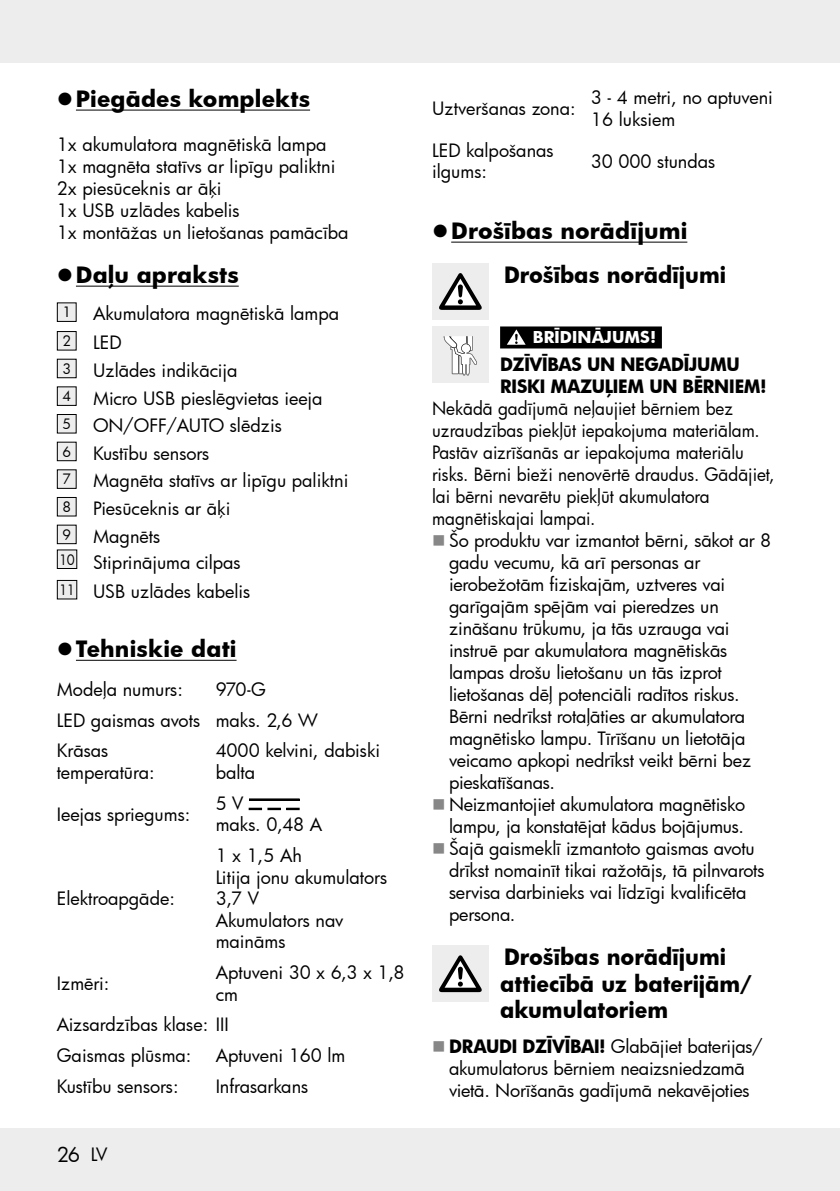
<style>
.page{position:relative;width:840px;height:1191px;background:#fff}
.page>*{position:absolute;margin:0;border:0;box-sizing:border-box;transform-origin:0 0}
.t1{font:700 22px/44px "Futura";letter-spacing:.005em;color:#000}
.t2{font:700 22px/26.4px "Futura";letter-spacing:.005em;color:#000;scale:.95 1}
.t3{font:20px "Futura";color:#000}
.t4{font:18px/22px "Futura";letter-spacing:-.01em;color:#000}
.t5{font:18px/22px "Futura";letter-spacing:-.01em;color:#000;scale:.95 1}
.t6{font:700 18px/22px "Futura";letter-spacing:-.02em;color:#000;scale:.95 1}
.t7{font:700 16px "Futura";color:#fff}
.s1{font-size:14px}
.s2{font-size:18px}
.s3{font-weight:700}
</style>
<div class="page">
<div style="left:0;top:0;width:839px;height:62px;background:#ededed"></div>
<hr style="left:839px;top:0;width:1px;height:62px;background:#ededed">
<div style="left:0;top:1128px;width:839px;height:63px;background:#ededed"></div>
<hr style="left:839px;top:1128px;width:1px;height:63px;background:#ededed">
<hr style="left:76px;top:110px;width:234px;height:1px;background:#000">
<hr style="left:76px;top:286px;width:162px;height:1px;background:#000">
<hr style="left:76px;top:660px;width:160px;height:1px;background:#000">
<div style="left:57px;top:303px;width:19px;height:18px;background:#ededed"></div>
<div style="left:57px;top:302px;width:20px;height:20px;border:1px solid #000"></div>
<div style="left:57px;top:331px;width:19px;height:19px;background:#ededed"></div>
<div style="left:57px;top:331px;width:20px;height:19px;border:1px solid #000"></div>
<div style="left:57px;top:359px;width:19px;height:19px;background:#ededed"></div>
<div style="left:57px;top:359px;width:20px;height:19px;border:1px solid #000"></div>
<div style="left:57px;top:387px;width:19px;height:18px;background:#ededed"></div>
<div style="left:57px;top:386px;width:20px;height:20px;border:1px solid #000"></div>
<div style="left:57px;top:414px;width:19px;height:19px;background:#ededed"></div>
<div style="left:57px;top:414px;width:20px;height:19px;border:1px solid #000"></div>
<div style="left:57px;top:442px;width:19px;height:19px;background:#ededed"></div>
<div style="left:57px;top:442px;width:20px;height:19px;border:1px solid #000"></div>
<div style="left:57px;top:470px;width:19px;height:18px;background:#ededed"></div>
<div style="left:57px;top:469px;width:20px;height:20px;border:1px solid #000"></div>
<div style="left:57px;top:497px;width:19px;height:19px;background:#ededed"></div>
<div style="left:57px;top:497px;width:20px;height:19px;border:1px solid #000"></div>
<div style="left:57px;top:525px;width:19px;height:18px;background:#ededed"></div>
<div style="left:57px;top:524px;width:20px;height:20px;border:1px solid #000"></div>
<div style="left:57px;top:550px;width:20px;height:18px;background:#ededed"></div>
<div style="left:57px;top:549px;width:20px;height:20px;border:1px solid #000"></div>
<div style="left:57px;top:580px;width:20px;height:19px;background:#ededed"></div>
<div style="left:57px;top:580px;width:20px;height:19px;border:1px solid #000"></div>
<svg style="left:268px;top:808px;width:12px;height:1px"></svg>
<svg style="left:249px;top:808px;width:12px;height:1px"></svg>
<svg style="left:286px;top:808px;width:13px;height:1px"></svg>
<div style="left:249px;top:799px;width:50px;height:1px;border:1px solid #000"></div>
<hr style="left:451px;top:242px;width:236px;height:1px;background:#000">
<div style="left:500px;top:326px;width:161px;height:22px;background:#000"></div>
<div style="left:432px;top:263px;width:56px;height:57px;background:#ededed"></div>
<svg style="left:439px;top:273px;width:42px;height:37px"></svg>
<div style="left:432px;top:326px;width:56px;height:57px;background:#ededed"></div>
<svg style="left:443px;top:336px;width:34px;height:39px"></svg>
<svg style="left:507px;top:329px;width:18px;height:16px"></svg>
<div style="left:432px;top:945px;width:56px;height:57px;background:#ededed"></div>
<svg style="left:439px;top:955px;width:42px;height:37px"></svg>
<p class="t1" style="left:76px;top:76px;width:235px">Piegādes komplekts</p>
<p class="t4" style="left:57px;top:133px;width:293px">1x akumulatora magnētiskā lampa<br>1x magnēta statīvs ar lipīgu paliktni<br>2x piesūceknis ar āķi<br>1x USB uzlādes kabelis<br>1x montāžas un lietošanas pamācība</p>
<p class="t1" style="left:76px;top:252px;width:164px">Daļu apraksts</p>
<p class="t4" style="left:62px;top:298px;width:278px;line-height:29.6px"><span class="s1">1</span> Akumulatora magnētiskā lampa<br><sup>2</sup> LED</p>
<p class="t4" style="left:59px;top:356px;width:291px;line-height:27.4px"><sup>3</sup> Uzlādes indikācija<br><sup>4</sup> Micro USB pieslēgvietas ieeja<br><sup>5</sup> ON/OFF/AUTO slēdzis<br><sup>6</sup> Kustību sensors<br><sup>7</sup> Magnēta statīvs ar lipīgu paliktni<br><sup>8</sup> Piesūceknis ar āķi<br><sup>9</sup> Magnēts<br><sup>10</sup> Stiprinājuma cilpas</p>
<p class="t4" style="left:59px;top:580px;width:193px"><sup>11</sup> USB uzlādes kabelis</p>
<p class="t1" style="left:76px;top:626px;width:162px">Tehniskie dati</p>
<p class="t4" style="left:57px;top:678px;width:128px">Modeļa numurs:</p>
<p class="t4" style="left:57px;top:673px;width:262px;line-height:30.6px;text-indent:159px">970-G<br>LED gaismas avots maks. 2,6 W<br>Krāsas</p>
<p class="t4" style="left:57px;top:761px;width:99px">temperatūra:</p>
<p class="t4" style="left:215px;top:739px;width:166px">4000 kelvini, dabiski balta</p>
<p class="t4" style="left:57px;top:802px;width:135px">Ieejas spriegums:</p>
<p class="t4" style="left:215px;top:792px;width:108px">5 V<br>maks. 0,48 A</p>
<p class="t4" style="left:57px;top:887px;width:120px">Elektroapgāde:</p>
<p class="t4" style="left:215px;top:844px;width:173px">1 x 1,5 Ah<br>Litija jonu akumulators<br>3,7 V<br>Akumulators nav maināms</p>
<p class="t4" style="left:57px;top:972px;width:54px">Izmēri:</p>
<p class="t4" style="left:215px;top:961px;width:190px">Aptuveni 30 x 6,3 x 1,8 cm</p>
<p class="t4" style="left:57px;top:1009px;width:173px;line-height:30.6px">Aizsardzības klase: III<br>Gaismas plūsma:</p>
<p class="t4" style="left:215px;top:1044px;width:131px">Aptuveni 160 lm</p>
<p class="t4" style="left:57px;top:1074px;width:123px">Kustību sensors:</p>
<p class="t4" style="left:215px;top:1074px;width:94px">Infrasarkans</p>
<p class="t3" style="left:57px;top:1140px;width:52px">26 <span class="s2">LV</span></p>
<p class="t4" style="left:432px;top:97px;width:145px">Uztveršanas zona:</p>
<p class="t4" style="left:590px;top:87px;width:183px">3 - 4 metri, no aptuveni<br>16 luksiem</p>
<p class="t4" style="left:432px;top:139px;width:123px">LED kalpošanas ilgums:</p>
<p class="t4" style="left:590px;top:150px;width:126px">30 000 stundas</p>
<p class="t1" style="left:504px;top:208px;width:223px;text-indent:-53px">Drošības norādījumi<br>Drošības norādījumi</p>
<p class="t7" style="left:532px;top:326px;width:125px">BRĪDINĀJUMS!</p>
<p class="t6" style="left:500px;top:353px;width:282px">DZĪVĪBAS UN NEGADĪJUMU<br>RISKI MAZUĻIEM UN BĒRNIEM!</p>
<p class="t5" style="left:432px;top:397px;width:362px">Nekādā gadījumā neļaujiet bērniem bez uzraudzības piekļūt iepakojuma materiālam.<br>Pastāv aizrīšanās ar iepakojuma materiālu risks. Bērni bieži nenovērtē draudus. Gādājiet, lai bērni nevarētu piekļūt akumulatora magnētiskajai lampai.</p>
<p class="t4" style="left:449px;top:529px;width:323px">Šo produktu var izmantot bērni, sākot ar 8 gadu vecumu, kā arī personas ar ierobežotām fiziskajām, uztveres vai garīgajām spējām vai pieredzes un zināšanu trūkumu, ja tās uzrauga vai instruē par akumulatora magnētiskās lampas drošu lietošanu un tās izprot lietošanas dēļ potenciāli radītos riskus.<br>Bērni nedrīkst rotaļāties ar akumulatora magnētisko lampu. Tīrīšanu un lietotāja veicamo apkopi nedrīkst veikt bērni bez pieskatīšanas.<br>Neizmantojiet akumulatora magnētisko lampu, ja konstatējat kādus bojājumus.<br>Šajā gaismeklī izmantoto gaismas avotu drīkst nomainīt tikai ražotājs, tā pilnvarots servisa darbinieks vai līdzīgi kvalificēta persona.</p>
<p class="t2" style="left:500px;top:943px;width:267px">Drošības norādījumi attiecībā uz baterijām/ akumulatoriem</p>
<p class="t4" style="left:449px;top:1035px;width:315px"><span class="s3">DRAUDI DZĪVĪBAI!</span> Glabājiet baterijas/ akumulatorus bērniem neaizsniedzamā vietā. Norīšanās gadījumā nekavējoties</p>
</div>
